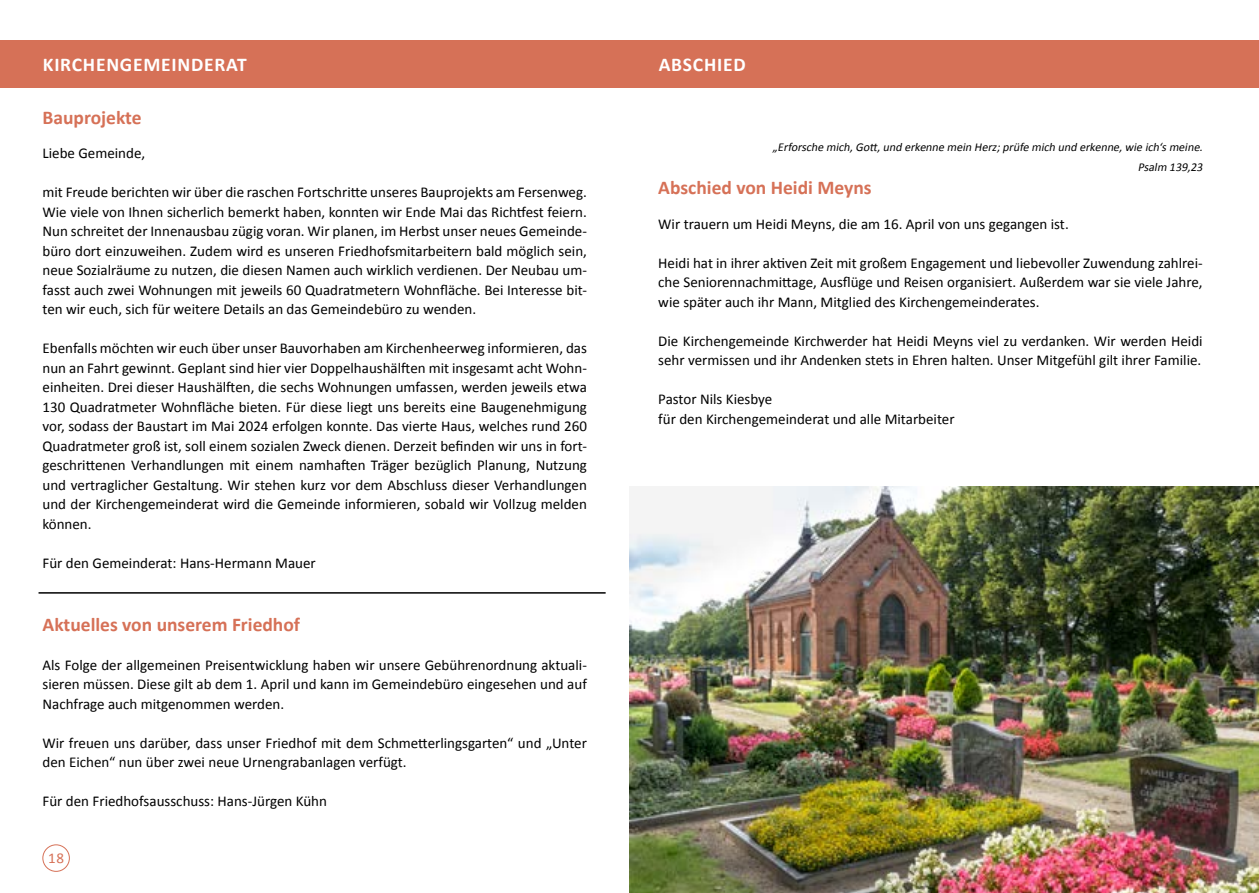
<style>
.page{position:relative;width:1259px;height:893px;background:#fff}
.page>*{position:absolute;margin:0;border:0;box-sizing:border-box;transform-origin:0 0}
.t1{font:700 19.5px "Calibri";color:#d67157}
.t2{font:700 19.5px "Calibri";letter-spacing:.04em;color:#fff}
.t3{font:15px/19.5px "Calibri";color:#000;text-align:justify}
.t4{font:15px "Calibri";color:#d67157}
.t5{font:italic 12px/19.5px "Calibri";color:#000;text-align:right}
</style>
<div class="page">
<div style="left:42px;top:844px;width:28px;height:28px;border:1px solid #d67157;border-radius:50%"></div>
<div style="left:0;top:40px;width:1258px;height:48px;background:#d67157"></div>
<hr style="left:39px;top:592px;width:566px;height:2px;background:#000">
<img style="left:629px;top:487px;width:630px;height:406px">
<h1 class="t2" style="left:43px;top:52px;width:205px">KIRCHENGEMEINDERAT</h1>
<h1 class="t2" style="left:658px;top:52px;width:88px">ABSCHIED</h1>
<h1 class="t1" style="left:43px;top:105px;width:101px">Bauprojekte</h1>
<p class="t3" style="left:43px;top:143px;width:104px">Liebe Gemeinde,</p>
<p class="t3" style="left:43px;top:182px;width:546px">mit Freude berichten wir über die raschen Fortschritte unseres Bauprojekts am Fersenweg.<br>Wie viele von Ihnen sicherlich bemerkt haben, konnten wir Ende Mai das Richtfest feiern.<br>Nun schreitet der Innenausbau zügig voran. Wir planen, im Herbst unser neues Gemeinde&shy;büro dort einzuweihen. Zudem wird es unseren Friedhofsmitarbeitern bald möglich sein, neue Sozialräume zu nutzen, die diesen Namen auch wirklich verdienen. Der Neubau um&shy;fasst auch zwei Wohnungen mit jeweils 60 Quadratmetern Wohnfläche. Bei Interesse bit&shy;ten wir euch, sich für weitere Details an das Gemeindebüro zu wenden.</p>
<p class="t3" style="left:43px;top:338px;width:546px">Ebenfalls möchten wir euch über unser Bauvorhaben am Kirchenheerweg informieren, das nun an Fahrt gewinnt. Geplant sind hier vier Doppelhaushälften mit insgesamt acht Wohn&shy;einheiten. Drei dieser Haushälften, die sechs Wohnungen umfassen, werden jeweils etwa 130 Quadratmeter Wohnfläche bieten. Für diese liegt uns bereits eine Baugenehmigung vor, sodass der Baustart im Mai 2024 erfolgen konnte. Das vierte Haus, welches rund 260<br>Quadratmeter groß ist, soll einem sozialen Zweck dienen. Derzeit befinden wir uns in fort&shy;geschrittenen Verhandlungen mit einem namhaften Träger bezüglich Planung, Nutzung und vertraglicher Gestaltung. Wir stehen kurz vor dem Abschluss dieser Verhandlungen und der Kirchengemeinderat wird die Gemeinde informieren, sobald wir Vollzug melden können.</p>
<p class="t3" style="left:43px;top:552px;width:275px">Für den Gemeinderat: Hans-Hermann Mauer</p>
<p class="t5" style="left:772px;top:137px;width:434px">„Erforsche mich,Gott,und erkenne mein Herz;prüfe mich und erkenne,wie ich‘s meine.<br>Psalm 139,23</p>
<h1 class="t1" style="left:658px;top:176px;width:215px">Abschied von Heidi Meyns</h1>
<p class="t3" style="left:658px;top:213px;width:412px">Wir trauern um Heidi Meyns, die am 16. April von uns gegangen ist.</p>
<p class="t3" style="left:658px;top:252px;width:546px">Heidi hat in ihrer aktiven Zeit mit großem Engagement und liebevoller Zuwendung zahlrei&shy;che Seniorennachmittage, Ausflüge und Reisen organisiert. Außerdem war sie viele Jahre, wie später auch ihr Mann, Mitglied des Kirchengemeinderates.</p>
<p class="t3" style="left:658px;top:330px;width:546px">Die Kirchengemeinde Kirchwerder hat Heidi Meyns viel zu verdanken. Wir werden Heidi sehr vermissen und ihr Andenken stets in Ehren halten. Unser Mitgefühl gilt ihrer Familie.</p>
<p class="t3" style="left:658px;top:389px;width:298px">Pastor Nils Kiesbye<br>für den Kirchengemeinderat und alle Mitarbeiter</p>
<h1 class="t1" style="left:43px;top:612px;width:259px">Aktuelles von unserem Friedhof</h1>
<p class="t3" style="left:43px;top:654px;width:546px">Als Folge der allgemeinen Preisentwicklung haben wir unsere Gebührenordnung aktuali&shy;sieren müssen. Diese gilt ab dem 1. April und kann im Gemeindebüro eingesehen und auf Nachfrage auch mitgenommen werden.</p>
<p class="t3" style="left:43px;top:732px;width:546px">Wir freuen uns darüber, dass unser Friedhof mit dem Schmetterlingsgarten“ und „Unter den Eichen“ nun über zwei neue Urnengrabanlagen verfügt.</p>
<p class="t3" style="left:43px;top:791px;width:286px">Für den Friedhofsausschuss: Hans-Jürgen Kühn</p>
<p class="t4" style="left:48px;top:849px;width:17px">18</p>
</div>
